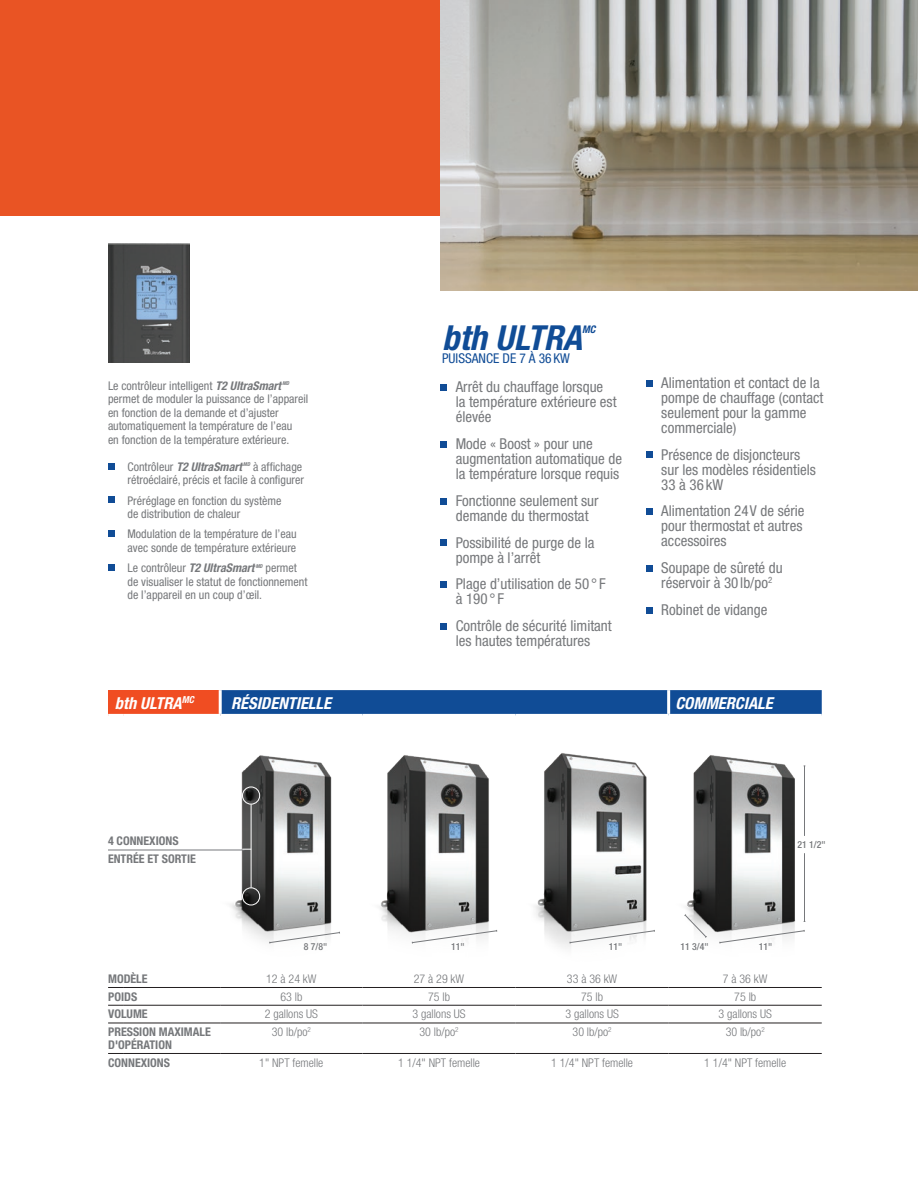
<style>
.page{position:relative;width:918px;height:1188px;background:#fff}
.page>*{position:absolute;margin:0;border:0;box-sizing:border-box;transform-origin:0 0}
.t1{font:italic 700 condensed 34.5px "Helvetica Neue LT Std";color:#104c96}
.t2{font:italic 700 condensed 16.5px "Helvetica Neue LT Std";color:#fff}
.t3{font:condensed 15px/15px "Helvetica Neue LT Std";color:#76787b}
.t4{font:condensed 13.5px "Helvetica Neue LT Std";color:#104c96}
.t5{font:condensed 12px/13.5px "Helvetica Neue LT Std";color:#76787b}
.t6{font:300 condensed 12px "Helvetica Neue LT Std";color:#76787b}
.t7{font:700 condensed 12px/12.8px "Helvetica Neue LT Std";color:#76787b}
.t8{font:italic 700 condensed 12px "Helvetica Neue LT Std";color:#76787b}
.t9{font:italic 700 condensed 10.5px "Helvetica Neue LT Std";color:#104c96}
.t10{font:500 condensed 9.75px "Helvetica Neue LT Std";color:#76787b}
.t11{font:italic 700 condensed 5.25px "Helvetica Neue LT Std";color:#76787b}
.s1{font-weight:700;font-style:italic}
.s2{font-weight:400;font-style:normal}
</style>
<div class="page">
<div style="left:0;top:0;width:441px;height:216px;background:#e95424"></div>
<img style="left:441px;top:0;width:477px;height:291px">
<img style="left:108px;top:244px;width:81px;height:119px">
<svg style="left:108px;top:463px;width:6px;height:6px"></svg>
<svg style="left:108px;top:497px;width:6px;height:6px"></svg>
<div style="left:108px;top:530px;width:6px;height:7px;background:#104c96"></div>
<div style="left:108px;top:564px;width:6px;height:7px;background:#104c96"></div>
<div style="left:441px;top:384px;width:6px;height:7px;background:#104c96"></div>
<svg style="left:441px;top:441px;width:6px;height:6px"></svg>
<svg style="left:441px;top:498px;width:6px;height:6px"></svg>
<svg style="left:441px;top:540px;width:6px;height:6px"></svg>
<svg style="left:441px;top:582px;width:6px;height:6px"></svg>
<div style="left:441px;top:623px;width:6px;height:7px;background:#104c96"></div>
<div style="left:646px;top:380px;width:7px;height:6px;background:#104c96"></div>
<div style="left:646px;top:452px;width:7px;height:6px;background:#104c96"></div>
<div style="left:646px;top:509px;width:7px;height:6px;background:#104c96"></div>
<div style="left:646px;top:565px;width:7px;height:7px;background:#104c96"></div>
<div style="left:646px;top:607px;width:7px;height:7px;background:#104c96"></div>
<div style="left:108px;top:690px;width:112px;height:25px;background:#f04d22"></div>
<svg style="left:222px;top:690px;width:600px;height:24px;background:#124d96"></svg>
<svg style="left:108px;top:987px;width:15px;height:1px"></svg>
<hr style="left:123px;top:987px;width:97px;height:1px;background:#231f20">
<hr style="left:220px;top:987px;width:142px;height:1px;background:#231f20">
<hr style="left:362px;top:987px;width:154px;height:1px;background:#231f20">
<hr style="left:516px;top:987px;width:153px;height:1px;background:#231f20">
<hr style="left:669px;top:987px;width:153px;height:1px;background:#231f20">
<svg style="left:108px;top:1005px;width:15px;height:1px"></svg>
<hr style="left:123px;top:1005px;width:97px;height:1px;background:#231f20">
<hr style="left:220px;top:1005px;width:142px;height:1px;background:#231f20">
<hr style="left:362px;top:1005px;width:154px;height:1px;background:#231f20">
<hr style="left:516px;top:1005px;width:153px;height:1px;background:#231f20">
<hr style="left:669px;top:1005px;width:153px;height:1px;background:#231f20">
<svg style="left:108px;top:1023px;width:15px;height:1px"></svg>
<hr style="left:123px;top:1023px;width:97px;height:1px;background:#231f20">
<hr style="left:220px;top:1023px;width:142px;height:1px;background:#231f20">
<hr style="left:362px;top:1023px;width:154px;height:1px;background:#231f20">
<hr style="left:516px;top:1023px;width:153px;height:1px;background:#231f20">
<hr style="left:669px;top:1023px;width:153px;height:1px;background:#231f20">
<hr style="left:219px;top:690px;width:3px;height:24px;background:#fff">
<hr style="left:667px;top:690px;width:3px;height:24px;background:#fff">
<hr style="left:108px;top:714px;width:15px;height:3px;background:#fff">
<hr style="left:123px;top:714px;width:97px;height:3px;background:#fff">
<svg style="left:108px;top:1053px;width:15px;height:1px"></svg>
<hr style="left:123px;top:1053px;width:97px;height:1px;background:#231f20">
<hr style="left:220px;top:1053px;width:142px;height:1px;background:#231f20">
<hr style="left:362px;top:1053px;width:154px;height:1px;background:#231f20">
<hr style="left:516px;top:1053px;width:153px;height:1px;background:#231f20">
<hr style="left:669px;top:1053px;width:153px;height:1px;background:#231f20">
<img style="left:216px;top:755px;width:124px;height:189px">
<img style="left:379px;top:755px;width:119px;height:189px">
<img style="left:534px;top:753px;width:113px;height:196px">
<img style="left:685px;top:755px;width:121px;height:189px">
<hr style="left:108px;top:850px;width:136px;height:1px;background:#76787b">
<div style="left:242px;top:787px;width:18px;height:17px;border:1px solid #fff;border-radius:50%"></div>
<div style="left:242px;top:888px;width:18px;height:17px;border:1px solid #fff;border-radius:50%"></div>
<hr style="left:251px;top:804px;width:1px;height:84px;background:#fff">
<svg style="left:719px;top:930px;width:86px;height:13px"></svg>
<svg style="left:570px;top:930px;width:85px;height:13px"></svg>
<svg style="left:412px;top:930px;width:85px;height:13px"></svg>
<svg style="left:269px;top:932px;width:71px;height:11px"></svg>
<svg style="left:684px;top:914px;width:23px;height:24px"></svg>
<hr style="left:804px;top:766px;width:1px;height:70px;background:#76787b">
<hr style="left:804px;top:853px;width:1px;height:68px;background:#76787b">
<p class="t5" style="left:108px;top:379px;width:175px">Le contrôleur intelligent <span class="s1">T2 UltraSmart</span></p>
<p class="t11" style="left:282px;top:380px;width:8px">MD</p>
<p class="t5" style="left:108px;top:392px;width:202px">permet de moduler la puissance de l’appareil en fonction de la demande et d’ajuster automatiquement la température de l’eau<br>en fonction de la température extérieure.</p>
<p class="t8" style="left:128px;top:459px;width:116px"><span class="s2">Contrôleur</span> T2 UltraSmart</p>
<p class="t11" style="left:243px;top:461px;width:8px">MD</p>
<p class="t5" style="left:128px;top:460px;width:178px;text-align:right">à affichage<br>rétroéclairé, précis et facile à configurer</p>
<p class="t5" style="left:128px;top:493px;width:155px">Préréglage en fonction du système de distribution de chaleur</p>
<p class="t5" style="left:128px;top:527px;width:171px">Modulation de la température de l’eau avec sonde de température extérieure</p>
<p class="t5" style="left:128px;top:561px;width:128px">Le contrôleur <span class="s1">T2 UltraSmart</span></p>
<p class="t11" style="left:256px;top:563px;width:8px">MD</p>
<p class="t5" style="left:128px;top:561px;width:181px;text-indent:138px">permet de visualiser le statut de fonctionnement de l’appareil en un coup d’œil.</p>
<h1 class="t1" style="left:442px;top:317px;width:141px">bth ULTRA</h1>
<p class="t9" style="left:582px;top:323px;width:15px">MC</p>
<p class="t4" style="left:442px;top:351px;width:129px">PUISSANCE DE 7 À 36 KW</p>
<p class="t3" style="left:456px;top:379px;width:162px">Arrêt du chauffage lorsque la température extérieure est élevée</p>
<p class="t3" style="left:456px;top:436px;width:168px">Mode « Boost » pour une augmentation automatique de la température lorsque requis</p>
<p class="t3" style="left:456px;top:493px;width:144px">Fonctionne seulement sur demande du thermostat</p>
<p class="t3" style="left:456px;top:535px;width:140px">Possibilité de purge de la pompe à l’arrêt</p>
<p class="t3" style="left:456px;top:577px;width:151px">Plage d’utilisation de 50 ° F à 190°F</p>
<p class="t3" style="left:456px;top:618px;width:158px">Contrôle de sécurité limitant les hautes températures</p>
<p class="t3" style="left:661px;top:375px;width:163px">Alimentation et contact de la pompe de chauffage (contact seulement pour la gamme commerciale)</p>
<p class="t3" style="left:661px;top:447px;width:156px">Présence de disjoncteurs sur les modèles résidentiels<br>33 à 36 kW</p>
<p class="t3" style="left:661px;top:503px;width:145px">Alimentation 24V de série pour thermostat et autres accessoires</p>
<p class="t3" style="left:661px;top:560px;width:123px">Soupape de sûreté du réservoir à 30 lb/po<sup>2</sup></p>
<p class="t3" style="left:661px;top:602px;width:108px">Robinet de vidange</p>
<p class="t2" style="left:115px;top:693px;width:81px">bth ULTRA<sup>MC</sup></p>
<p class="t2" style="left:231px;top:693px;width:102px">RÉSIDENTIELLE</p>
<p class="t2" style="left:675px;top:693px;width:99px">COMMERCIALE</p>
<p class="t7" style="left:108px;top:832px;width:89px;line-height:18px">4 CONNEXIONS<br>ENTRÉE ET SORTIE</p>
<p class="t10" style="left:798px;top:839px;width:30px">21 1/2"</p>
<p class="t10" style="left:304px;top:941px;width:25px">8 7/8"</p>
<p class="t10" style="left:451px;top:941px;width:15px">11"</p>
<p class="t10" style="left:609px;top:941px;width:15px">11"</p>
<p class="t10" style="left:759px;top:941px;width:15px">11"</p>
<p class="t10" style="left:680px;top:941px;width:30px">11 3/4"</p>
<p class="t7" style="left:108px;top:972px;width:41px">MODÈLE</p>
<p class="t6" style="left:266px;top:972px;width:52px">12 à 24 kW</p>
<p class="t6" style="left:414px;top:972px;width:52px">27 à 29 kW</p>
<p class="t6" style="left:567px;top:972px;width:52px">33 à 36 kW</p>
<p class="t6" style="left:723px;top:972px;width:46px">7 à 36 kW</p>
<p class="t7" style="left:108px;top:990px;width:31px">POIDS</p>
<p class="t6" style="left:280px;top:990px;width:23px">63 lb</p>
<p class="t6" style="left:428px;top:990px;width:23px">75 lb</p>
<p class="t6" style="left:581px;top:990px;width:23px">75 lb</p>
<p class="t6" style="left:734px;top:990px;width:23px">75 lb</p>
<p class="t7" style="left:108px;top:1008px;width:41px">VOLUME</p>
<p class="t6" style="left:265px;top:1007px;width:55px">2 gallons US</p>
<p class="t6" style="left:412px;top:1007px;width:55px">3 gallons US</p>
<p class="t6" style="left:566px;top:1007px;width:55px">3 gallons US</p>
<p class="t6" style="left:719px;top:1007px;width:55px">3 gallons US</p>
<p class="t7" style="left:108px;top:1025px;width:104px">PRESSION MAXIMALE<br>D'OPÉRATION</p>
<p class="t6" style="left:272px;top:1025px;width:41px">30 lb/po<sup>2</sup></p>
<p class="t6" style="left:420px;top:1025px;width:41px">30 lb/po<sup>2</sup></p>
<p class="t6" style="left:573px;top:1025px;width:41px">30 lb/po<sup>2</sup></p>
<p class="t6" style="left:726px;top:1025px;width:41px">30 lb/po<sup>2</sup></p>
<p class="t7" style="left:108px;top:1056px;width:63px">CONNEXIONS</p>
<p class="t6" style="left:259px;top:1056px;width:66px">1" NPT femelle</p>
<p class="t6" style="left:398px;top:1056px;width:83px">1 1/4" NPT femelle</p>
<p class="t6" style="left:551px;top:1056px;width:83px">1 1/4" NPT femelle</p>
<p class="t6" style="left:704px;top:1056px;width:83px">1 1/4" NPT femelle</p>
</div>
